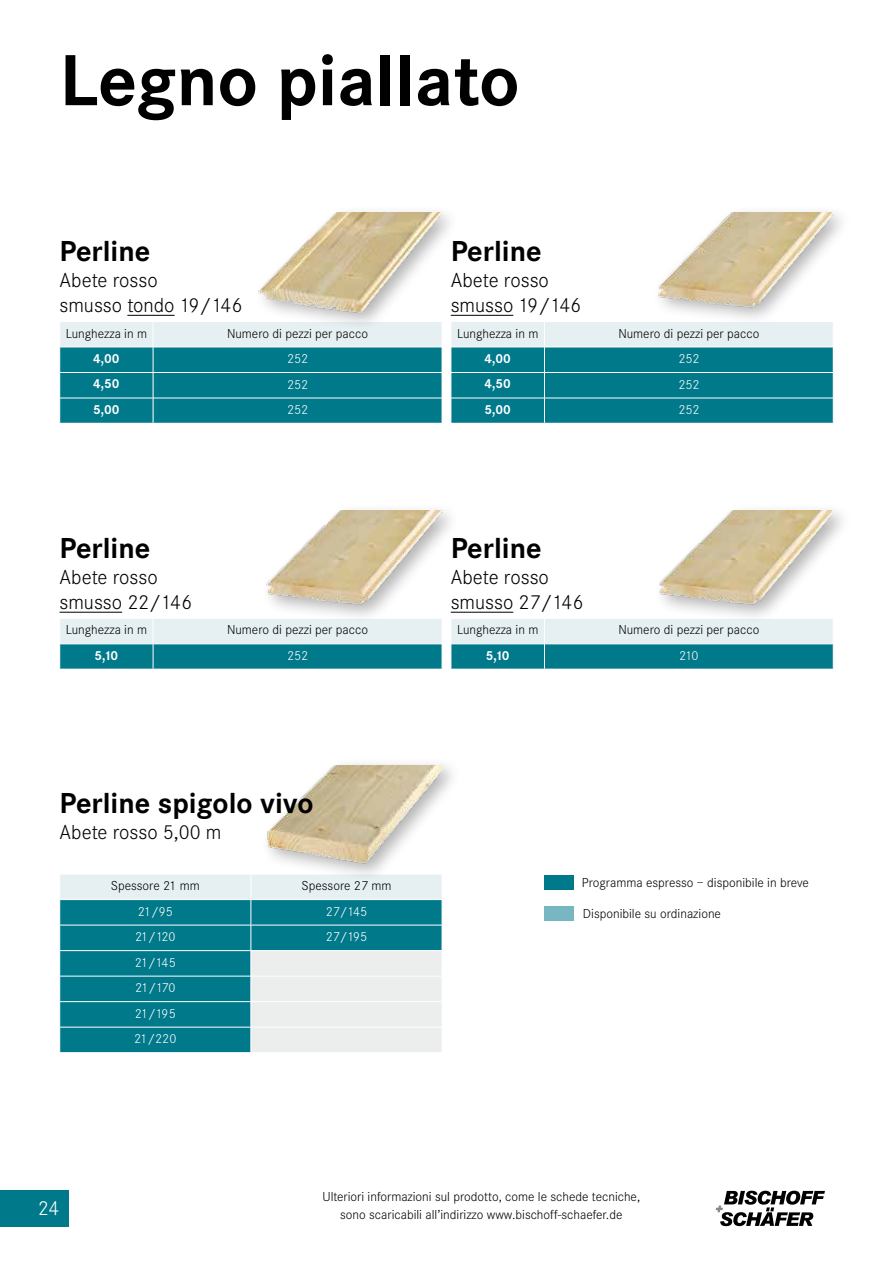
<style>
.page{position:relative;width:893px;height:1263px;background:#fff}
.page>*{position:absolute;margin:0;border:0;box-sizing:border-box;transform-origin:0 0}
.t1{font:700 75px "Corporate S";color:#000}
.t2{font:700 30px "Corporate S";color:#000}
.t3{font:300 21px/25.2px "Corporate S";color:#000}
.t4{font:300 21px "Corporate S";color:#fff}
.t5{font:300 13.5px "Corporate S";color:#000}
.t6{font:300 13.5px/25.5px "Corporate S";color:#fff;text-align:justify}
.t7{font:700 13.5px "Corporate S";color:#fff}
</style>
<div class="page">
<hr style="left:451px;top:612px;width:62px;height:1px;background:#000">
<svg style="left:451px;top:619px;width:383px;height:50px;background:#71b3be"></svg>
<div style="left:653px;top:502px;width:200px;height:122px;background:#000;opacity:.3"></div>
<img style="left:653px;top:510px;width:180px;height:102px">
<hr style="left:60px;top:612px;width:62px;height:1px;background:#000">
<svg style="left:59px;top:619px;width:383px;height:50px;background:#72b4be"></svg>
<div style="left:261px;top:502px;width:200px;height:122px;background:#000;opacity:.3"></div>
<img style="left:261px;top:510px;width:181px;height:102px">
<hr style="left:127px;top:315px;width:48px;height:1px;background:#000">
<svg style="left:59px;top:322px;width:383px;height:101px;background:#3896a4"></svg>
<hr style="left:451px;top:315px;width:62px;height:1px;background:#000">
<svg style="left:451px;top:322px;width:383px;height:101px;background:#3d98a6"></svg>
<div style="left:652px;top:205px;width:200px;height:121px;background:#000;opacity:.3"></div>
<img style="left:652px;top:213px;width:181px;height:102px">
<div style="left:253px;top:205px;width:208px;height:127px;background:#000;opacity:.3"></div>
<img style="left:253px;top:213px;width:189px;height:102px">
<svg style="left:59px;top:874px;width:383px;height:179px;background:#68adb7"></svg>
<hr style="left:60px;top:1052px;width:191px;height:1px;background:#fff">
<hr style="left:251px;top:1052px;width:191px;height:1px;background:#fff">
<div style="left:261px;top:757px;width:201px;height:125px;background:#000;opacity:.3"></div>
<img style="left:261px;top:765px;width:181px;height:102px">
<div style="left:544px;top:874px;width:30px;height:15px;background:#00798b"></div>
<div style="left:544px;top:906px;width:30px;height:14px;background:#78b7c1"></div>
<svg style="left:716px;top:1191px;width:109px;height:35px"></svg>
<div style="left:0;top:1191px;width:68px;height:36px;background:#00798b"></div>
<h1 class="t1" style="left:60px;top:37px;width:461px">Legno piallato</h1>
<h2 class="t2" style="left:60px;top:234px;width:92px">Perline</h2>
<h3 class="t3" style="left:60px;top:267px;width:184px">Abete rosso<br>smusso tondo 19/146</h3>
<p class="t5" style="left:66px;top:326px;width:83px">Lunghezza in m</p>
<p class="t5" style="left:227px;top:326px;width:142px">Numero di pezzi per pacco</p>
<p class="t7" style="left:93px;top:350px;width:28px">4,00</p>
<p class="t6" style="left:287px;top:346px;width:23px">252</p>
<p class="t7" style="left:93px;top:376px;width:28px">4,50</p>
<p class="t6" style="left:287px;top:372px;width:23px">252</p>
<p class="t7" style="left:93px;top:401px;width:28px">5,00</p>
<p class="t6" style="left:287px;top:397px;width:23px">252</p>
<h2 class="t2" style="left:60px;top:531px;width:92px">Perline</h2>
<h3 class="t3" style="left:60px;top:564px;width:134px">Abete rosso smusso 22/146</h3>
<p class="t5" style="left:66px;top:623px;width:83px">Lunghezza in m</p>
<p class="t5" style="left:227px;top:623px;width:142px">Numero di pezzi per pacco</p>
<p class="t7" style="left:94px;top:647px;width:25px">5,10</p>
<p class="t6" style="left:287px;top:643px;width:23px">252</p>
<h2 class="t2" style="left:60px;top:786px;width:255px">Perline spigolo vivo</h2>
<h3 class="t3" style="left:60px;top:819px;width:163px">Abete rosso 5,00 m</h3>
<p class="t5" style="left:111px;top:878px;width:91px">Spessore 21 mm</p>
<p class="t5" style="left:302px;top:878px;width:91px">Spessore 27 mm</p>
<p class="t6" style="left:138px;top:899px;width:37px">21/95</p>
<p class="t6" style="left:326px;top:899px;width:43px">27/145</p>
<p class="t6" style="left:135px;top:924px;width:42px">21/120</p>
<p class="t6" style="left:326px;top:924px;width:43px">27/195</p>
<p class="t6" style="left:134px;top:950px;width:44px">21/145<br>21/170<br>21/195<br>21/220</p>
<h2 class="t2" style="left:451px;top:234px;width:92px">Perline</h2>
<h3 class="t3" style="left:451px;top:267px;width:132px">Abete rosso smusso 19/146</h3>
<p class="t5" style="left:457px;top:326px;width:83px">Lunghezza in m</p>
<p class="t5" style="left:618px;top:326px;width:142px">Numero di pezzi per pacco</p>
<p class="t7" style="left:484px;top:350px;width:28px">4,00</p>
<p class="t6" style="left:678px;top:346px;width:23px">252</p>
<p class="t7" style="left:484px;top:376px;width:28px">4,50</p>
<p class="t6" style="left:678px;top:372px;width:23px">252</p>
<p class="t7" style="left:484px;top:401px;width:28px">5,00</p>
<p class="t6" style="left:678px;top:397px;width:23px">252</p>
<h2 class="t2" style="left:451px;top:531px;width:92px">Perline</h2>
<h3 class="t3" style="left:451px;top:564px;width:134px">Abete rosso smusso 27/146</h3>
<p class="t5" style="left:457px;top:623px;width:83px">Lunghezza in m</p>
<p class="t5" style="left:618px;top:623px;width:142px">Numero di pezzi per pacco</p>
<p class="t7" style="left:486px;top:647px;width:25px">5,10</p>
<p class="t6" style="left:679px;top:643px;width:21px">210</p>
<p class="t5" style="left:582px;top:875px;width:229px">Programma espresso – disponibile in breve</p>
<p class="t5" style="left:583px;top:906px;width:140px">Disponibile su ordinazione</p>
<p class="t5" style="left:322px;top:1189px;width:319px">Ulteriori informazioni sul prodotto, come le schede tecniche,</p>
<h3 class="t4" style="left:38px;top:1196px;width:23px">24</h3>
<p class="t5" style="left:340px;top:1207px;width:284px">sono scaricabili all’indirizzo www.bischoff-schaefer.de</p>
</div>
